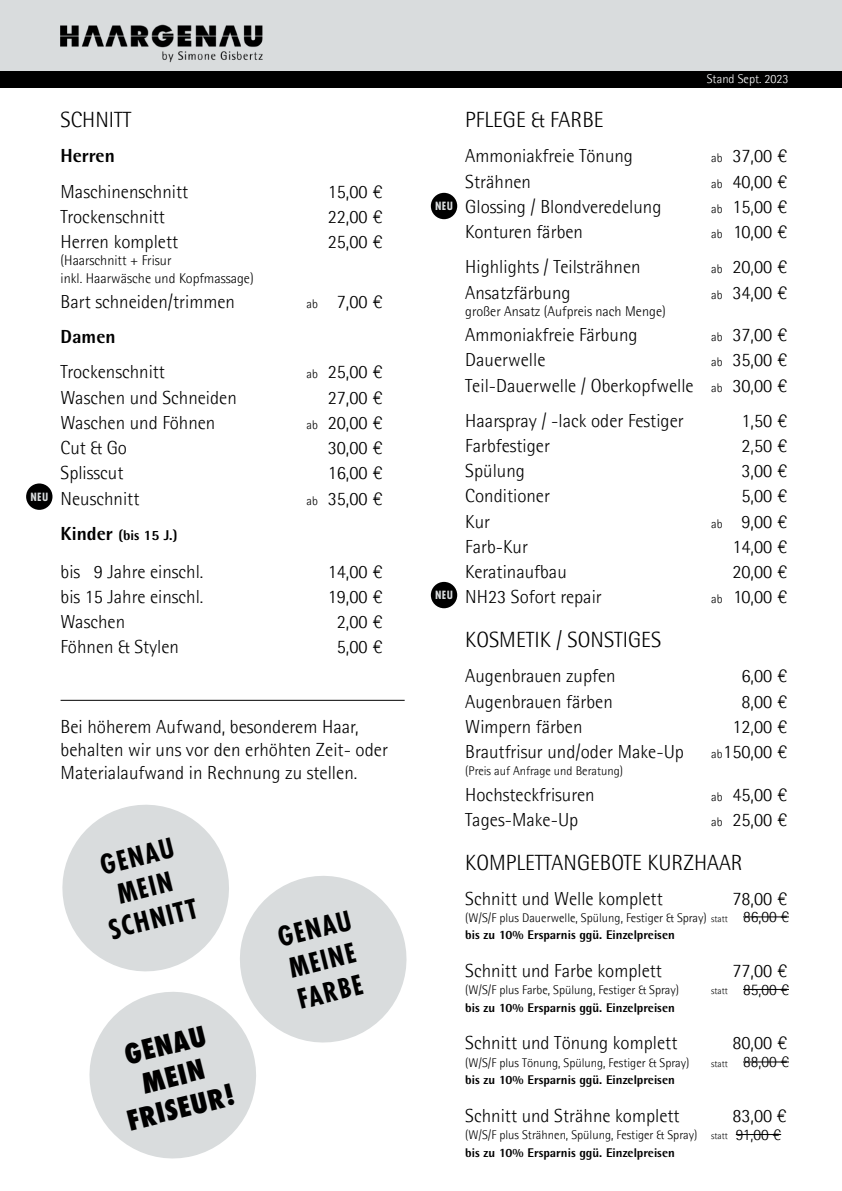
<style>
.page{position:relative;width:842px;height:1191px;background:#fff}
.page>*{position:absolute;margin:0;border:0;box-sizing:border-box;transform-origin:0 0}
.t1{font:700 30px/32.5px "Futura PT Cond";color:#000;text-align:center}
.t2{font:800 condensed 27px/32.4px "Futura";color:#000;text-align:center}
.t3{font:300 22.1px "Agfa Rotis Semisans";color:#000}
.t4{font:300 19px/23px "Agfa Rotis Semisans";color:#000}
.t5{font:300 18.9px/25.2px "Agfa Rotis Semisans";color:#000;text-align:right}
.t6{font:800 18.9px "Rotis Semi Sans Std";color:#000}
.t7{font:300 16px "Agfa Rotis Semisans";color:#000}
.t8{font:300 14.2px/17.3px "Agfa Rotis Semisans";color:#000}
.t9{font:800 14.2px "Rotis Semi Sans Std";color:#000}
.t10{font:300 12.6px "Agfa Rotis Semisans";color:#000}
.t11{font:800 12.6px "Rotis Semi Sans Std";color:#000}
.t12{font:300 12.6px "Agfa Rotis Semisans";color:#fff}
.t13{font:700 12.5px "Futura PT Cond";letter-spacing:.03em;color:#d9dcdd}
.s1{font-size:12.6px}
.s2{font-size:18.9px}
.s3{font-size:9.5px}
.s4{font-size:16px}
</style>
<div class="page">
<hr style="left:743px;top:916px;width:46px;height:1px;background:#000">
<hr style="left:743px;top:989px;width:46px;height:1px;background:#000">
<hr style="left:743px;top:1061px;width:46px;height:1px;background:#000">
<hr style="left:736px;top:1134px;width:45px;height:1px;background:#000">
<svg style="left:62px;top:804px;width:345px;height:355px"></svg>
<div style="left:0;top:0;width:842px;height:87px;background:#d9dcdd"></div>
<img style="left:60px;top:24px;width:203px;height:39px">
<div style="left:0;top:71px;width:842px;height:16px;background:#000"></div>
<div style="left:431px;top:582px;width:26px;height:26px;background:#000;border-radius:50%"></div>
<div style="left:431px;top:193px;width:26px;height:26px;background:#000;border-radius:50%"></div>
<div style="left:26px;top:483px;width:26px;height:27px;background:#000;border-radius:50%"></div>
<hr style="left:61px;top:700px;width:344px;height:1px;background:#000">
<p class="t13" style="left:30px;top:489px;width:19px">NEU</p>
<p class="t3" style="left:61px;top:107px;width:72px">SCHNITT</p>
<p class="t6" style="left:61px;top:144px;width:56px">Herren</p>
<p class="t5" style="left:61px;top:179px;width:129px">Maschinenschnitt</p>
<p class="t5" style="left:328px;top:179px;width:56px">15,00 €</p>
<p class="t5" style="left:61px;top:204px;width:106px">Trockenschnitt</p>
<p class="t5" style="left:328px;top:204px;width:56px">22,00 €</p>
<p class="t5" style="left:61px;top:229px;width:119px">Herren komplett</p>
<p class="t5" style="left:328px;top:229px;width:56px">25,00 €</p>
<p class="t8" style="left:61px;top:252px;width:195px">(Haarschnitt + Frisur<br>inkl. Haarwäsche und Kopfmassage)</p>
<p class="t5" style="left:61px;top:289px;width:176px">Bart schneiden/trimmen</p>
<p class="t5" style="left:306px;top:289px;width:78px"><span class="s1">ab</span> 7,00 €</p>
<p class="t6" style="left:61px;top:325px;width:57px">Damen</p>
<p class="t5" style="left:61px;top:359px;width:106px">Trockenschnitt</p>
<p class="t5" style="left:306px;top:359px;width:78px"><span class="s1">ab</span> 25,00 €</p>
<p class="t5" style="left:61px;top:384px;width:178px">Waschen und Schneiden</p>
<p class="t5" style="left:328px;top:384px;width:56px">27,00 €</p>
<p class="t5" style="left:61px;top:410px;width:156px">Waschen und Föhnen</p>
<p class="t5" style="left:306px;top:410px;width:78px"><span class="s1">ab</span> 20,00 €</p>
<p class="t5" style="left:61px;top:435px;width:68px">Cut &amp; Go</p>
<p class="t5" style="left:328px;top:435px;width:56px">30,00 €</p>
<p class="t5" style="left:61px;top:460px;width:64px">Splisscut</p>
<p class="t5" style="left:328px;top:460px;width:56px">16,00 €</p>
<p class="t5" style="left:61px;top:485px;width:80px">Neuschnitt</p>
<p class="t5" style="left:306px;top:485px;width:78px"><span class="s1">ab</span> 35,00 €</p>
<p class="t9" style="left:61px;top:526px;width:118px"><span class="s2">Kinder</span> (bis 15 J.)</p>
<p class="t5" style="left:61px;top:558px;width:144px">bis 9 Jahre einschl.</p>
<p class="t5" style="left:328px;top:558px;width:56px">14,00 €</p>
<p class="t5" style="left:61px;top:584px;width:144px">bis 15 Jahre einschl.</p>
<p class="t5" style="left:328px;top:584px;width:56px">19,00 €</p>
<p class="t5" style="left:61px;top:609px;width:66px">Waschen</p>
<p class="t5" style="left:337px;top:609px;width:47px">2,00 €</p>
<p class="t5" style="left:61px;top:634px;width:120px">Föhnen &amp; Stylen</p>
<p class="t5" style="left:337px;top:634px;width:47px">5,00 €</p>
<p class="t4" style="left:61px;top:715px;width:329px">Bei höherem Aufwand, besonderem Haar, behalten wir uns vor den erhöhten Zeit- oder<br>Materialaufwand in Rechnung zu stellen.</p>
<h1 class="t1" style="left:89px;top:851px;width:92px;rotate:-14deg">GENAU<br>MEIN<br>SCHNITT</h1>
<h2 class="t2" style="left:108px;top:1042px;width:111px;rotate:-14deg">GENAU<br>MEIN<br>FRISEUR!</h2>
<h1 class="t1" style="left:274px;top:922px;width:77px;text-align:justify;rotate:-14deg">GENAU MEINE FARBE</h1>
<p class="t13" style="left:435px;top:199px;width:19px">NEU</p>
<p class="t13" style="left:435px;top:587px;width:19px">NEU</p>
<p class="t12" style="left:707px;top:72px;width:83px">Stand Sept. 2023</p>
<p class="t3" style="left:465px;top:107px;width:140px">PFLEGE &amp; FARBE</p>
<p class="t5" style="left:465px;top:143px;width:169px">Ammoniakfreie Tönung</p>
<p class="t5" style="left:711px;top:143px;width:78px"><span class="s1">ab</span> 37,00 €</p>
<p class="t5" style="left:465px;top:169px;width:67px">Strähnen</p>
<p class="t5" style="left:711px;top:169px;width:78px"><span class="s1">ab</span> 40,00 €</p>
<p class="t5" style="left:465px;top:194px;width:198px">Glossing / Blondveredelung</p>
<p class="t5" style="left:711px;top:194px;width:78px"><span class="s1">ab</span> 15,00 €</p>
<p class="t5" style="left:465px;top:219px;width:119px">Konturen färben</p>
<p class="t5" style="left:711px;top:219px;width:78px"><span class="s1">ab</span> 10,00 €</p>
<p class="t5" style="left:465px;top:254px;width:177px">Highlights / Teilsträhnen</p>
<p class="t5" style="left:711px;top:254px;width:78px"><span class="s1">ab</span> 20,00 €</p>
<p class="t5" style="left:465px;top:279px;width:107px">Ansatzfärbung</p>
<p class="t5" style="left:711px;top:279px;width:78px"><span class="s1">ab</span> 34,00 €</p>
<p class="t8" style="left:465px;top:302px;width:202px">großer Ansatz (Aufpreis nach Menge)</p>
<p class="t5" style="left:465px;top:322px;width:174px">Ammoniakfreie Färbung</p>
<p class="t5" style="left:711px;top:322px;width:78px"><span class="s1">ab</span> 37,00 €</p>
<p class="t5" style="left:465px;top:347px;width:82px">Dauerwelle</p>
<p class="t5" style="left:465px;top:347px;width:323px"><span class="s1">ab</span> 35,00 €<br>Teil-Dauerwelle / Oberkopfwelle <span class="s1">ab</span> 30,00 €</p>
<p class="t5" style="left:465px;top:408px;width:220px">Haarspray / -lack oder Festiger</p>
<p class="t5" style="left:741px;top:408px;width:47px">1,50 €</p>
<p class="t5" style="left:465px;top:433px;width:86px">Farbfestiger</p>
<p class="t5" style="left:741px;top:433px;width:47px">2,50 €</p>
<p class="t5" style="left:465px;top:458px;width:61px">Spülung</p>
<p class="t5" style="left:741px;top:458px;width:47px">3,00 €</p>
<p class="t5" style="left:465px;top:483px;width:86px">Conditioner</p>
<p class="t5" style="left:741px;top:483px;width:47px">5,00 €</p>
<p class="t5" style="left:465px;top:508px;width:26px">Kur</p>
<p class="t5" style="left:711px;top:509px;width:78px"><span class="s1">ab</span> 9,00 €</p>
<p class="t5" style="left:465px;top:534px;width:64px">Farb-Kur</p>
<p class="t5" style="left:732px;top:534px;width:56px">14,00 €</p>
<p class="t5" style="left:465px;top:559px;width:103px">Keratinaufbau</p>
<p class="t5" style="left:732px;top:559px;width:56px">20,00 €</p>
<p class="t5" style="left:465px;top:584px;width:138px">NH23 Sofort repair</p>
<p class="t5" style="left:711px;top:584px;width:78px"><span class="s1">ab</span> 10,00 €</p>
<p class="t3" style="left:465px;top:627px;width:197px">KOSMETIK / SONSTIGES</p>
<p class="t5" style="left:465px;top:663px;width:152px">Augenbrauen zupfen</p>
<p class="t5" style="left:741px;top:663px;width:47px">6,00 €</p>
<p class="t5" style="left:465px;top:688px;width:149px">Augenbrauen färben</p>
<p class="t5" style="left:741px;top:688px;width:47px">8,00 €</p>
<p class="t5" style="left:465px;top:714px;width:119px">Wimpern färben</p>
<p class="t5" style="left:732px;top:714px;width:56px">12,00 €</p>
<p class="t5" style="left:465px;top:739px;width:220px">Brautfrisur und/oder Make-Up</p>
<p class="t5" style="left:711px;top:739px;width:78px"><span class="s1">ab</span>150,00 €</p>
<p class="t10" style="left:465px;top:764px;width:159px">(Preis auf Anfrage und Beratung)</p>
<p class="t5" style="left:465px;top:781px;width:131px">Hochsteckfrisuren</p>
<p class="t5" style="left:711px;top:781px;width:78px"><span class="s1">ab</span> 45,00 €</p>
<p class="t5" style="left:465px;top:807px;width:115px">Tages-Make-Up</p>
<p class="t5" style="left:711px;top:807px;width:78px"><span class="s1">ab</span> 25,00 €</p>
<p class="t3" style="left:465px;top:849px;width:279px">KOMPLETTANGEBOTE KURZHAAR</p>
<p class="t5" style="left:465px;top:885px;width:199px">Schnitt und Welle komplett</p>
<p class="t5" style="left:732px;top:885px;width:56px">78,00 €</p>
<p class="t10" style="left:465px;top:910px;width:325px">(W/S/F plus Dauerwelle, Spülung, Festiger &amp; Spray) <span class="s3">statt</span> <span class="s4">86,00 €</span></p>
<p class="t11" style="left:465px;top:926px;width:211px">bis zu 10% Ersparnis ggü. Einzelpreisen</p>
<p class="t5" style="left:465px;top:958px;width:198px">Schnitt und Farbe komplett</p>
<p class="t5" style="left:732px;top:958px;width:56px">77,00 €</p>
<p class="t10" style="left:465px;top:982px;width:215px">(W/S/F plus Farbe, Spülung, Festiger &amp; Spray)</p>
<p class="t7" style="left:711px;top:980px;width:79px"><span class="s3">statt</span> 85,00 €</p>
<p class="t11" style="left:465px;top:999px;width:211px">bis zu 10% Ersparnis ggü. Einzelpreisen</p>
<p class="t5" style="left:465px;top:1030px;width:214px">Schnitt und Tönung komplett</p>
<p class="t5" style="left:732px;top:1030px;width:56px">80,00 €</p>
<p class="t10" style="left:465px;top:1055px;width:226px">(W/S/F plus Tönung, Spülung, Festiger &amp; Spray)</p>
<p class="t7" style="left:711px;top:1052px;width:79px"><span class="s3">statt</span> 88,00 €</p>
<p class="t11" style="left:465px;top:1071px;width:211px">bis zu 10% Ersparnis ggü. Einzelpreisen</p>
<p class="t5" style="left:465px;top:1103px;width:216px">Schnitt und Strähne komplett</p>
<p class="t5" style="left:732px;top:1103px;width:56px">83,00 €</p>
<p class="t10" style="left:465px;top:1127px;width:317px">(W/S/F plus Strähnen, Spülung, Festiger &amp; Spray) <span class="s3">statt</span> <span class="s4">91,00 €</span></p>
<p class="t11" style="left:465px;top:1144px;width:211px">bis zu 10% Ersparnis ggü. Einzelpreisen</p>
</div>
